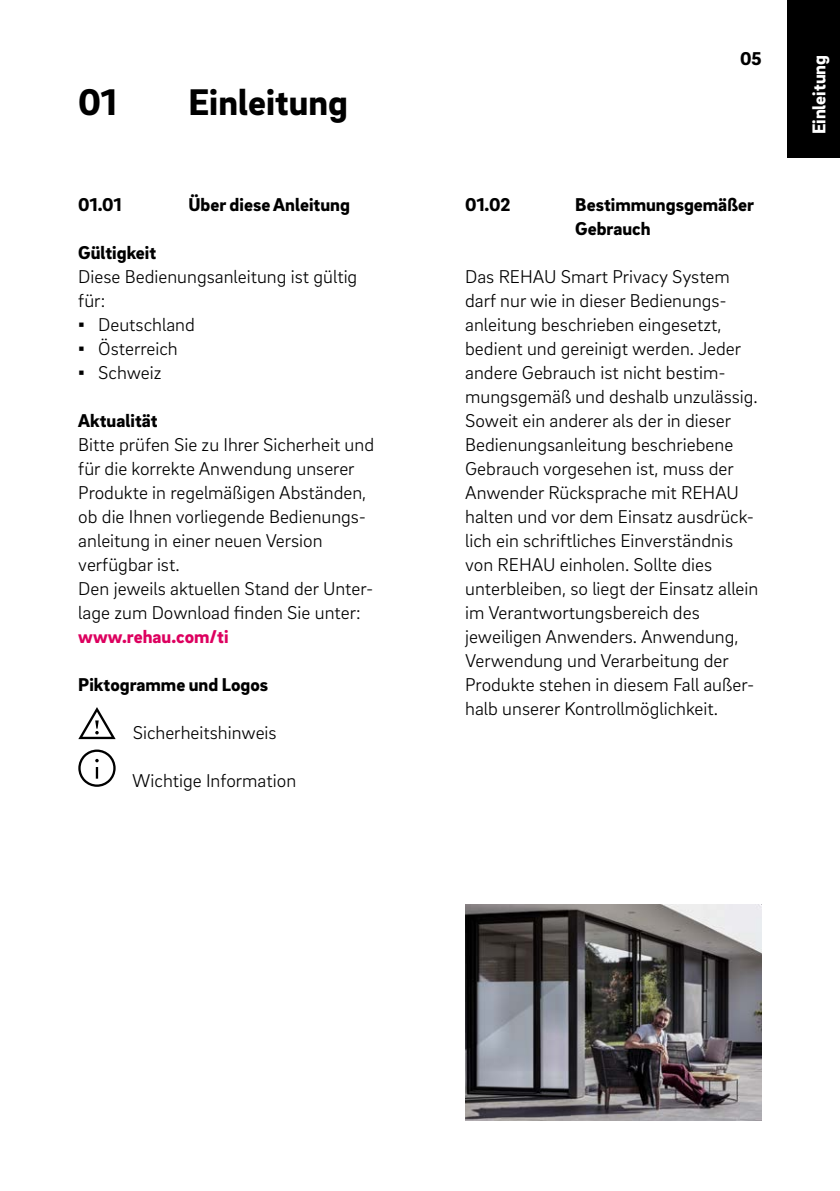
<style>
.page{position:relative;width:840px;height:1191px;background:#fff}
.page>*{position:absolute;margin:0;border:0;box-sizing:border-box;transform-origin:0 0}
.t1{font:900 38px "Brix Sans";color:#000}
._16__Body_text_-_9_5{font:300 19px/24px "Brix Sans";color:#000}
._16__Body_text_-_8_5{font:300 19px/24px "Brix Sans";color:#000}
._14__Body_subline{font:900 19px/24px "Brix Sans";color:#000}
.RT__Subline_-_9_5pt{font:900 19px "Brix Sans";color:#000}
.t2{font:900 19px "Brix Sans";color:#fff}
.s1{font-family:"Arial";font-weight:400}
.s2{font-weight:900;color:#dd005f}
</style>
<div class="page">
<svg style="left:78px;top:707px;width:38px;height:32px"></svg>
<svg style="left:78px;top:749px;width:38px;height:38px"></svg>
<img style="left:465px;top:905px;width:296px;height:216px">
<div style="left:787px;top:0;width:52px;height:158px;background:#000"></div>
<p class="t1" style="left:78px;top:77px;width:40px">01</p>
<p class="t1" style="left:188px;top:77px;width:161px">Einleitung</p>
<p class="_14__Body_subline" style="left:78px;top:192px;width:45px">01.01</p>
<p class="_14__Body_subline" style="left:188px;top:192px;width:163px">Über diese Anleitung</p>
<p class="RT__Subline_-_9_5pt" style="left:78px;top:240px;width:79px">Gültigkeit</p>
<p class="_16__Body_text_-_9_5" style="left:78px;top:264px;width:280px">Diese Bedienungsanleitung ist gültig für:</p>
<p class="_16__Body_text_-_8_5" style="left:78px;top:312px;width:118px"><span class="s1">▪</span> Deutschland</p>
<p class="_16__Body_text_-_8_5" style="left:78px;top:336px;width:101px"><span class="s1">▪</span> Österreich</p>
<p class="_16__Body_text_-_8_5" style="left:78px;top:360px;width:85px"><span class="s1">▪</span> Schweiz</p>
<p class="_14__Body_subline" style="left:78px;top:408px;width:81px">Aktualität</p>
<p class="_16__Body_text_-_9_5" style="left:78px;top:432px;width:297px">Bitte prüfen Sie zu Ihrer Sicherheit und für die korrekte Anwendung unserer<br>Produkte in regelmäßigen Abständen, ob die Ihnen vorliegende Bedienungs&shy;anleitung in einer neuen Version verfügbar ist.<br>Den jeweils aktuellen Stand der Unter&shy;lage zum Download finden Sie unter: <span class="s2">www.rehau.com/ti</span></p>
<p class="_14__Body_subline" style="left:78px;top:672px;width:191px">Piktogramme und Logos</p>
<p class="_16__Body_text_-_9_5" style="left:133px;top:720px;width:145px">Sicherheitshinweis</p>
<p class="_16__Body_text_-_9_5" style="left:132px;top:768px;width:165px">Wichtige Information</p>
<p class="_14__Body_subline" style="left:739px;top:46px;width:23px">05</p>
<p class="t2" style="left:806px;top:134px;width:81px;rotate:-90deg">Einleitung</p>
<p class="_14__Body_subline" style="left:465px;top:192px;width:47px">01.02</p>
<p class="_14__Body_subline" style="left:575px;top:192px;width:180px">Bestimmungsgemäßer<br>Gebrauch</p>
<p class="_16__Body_text_-_9_5" style="left:465px;top:264px;width:294px">Das REHAU Smart Privacy System darf nur wie in dieser Bedienungs&shy;anleitung beschrieben eingesetzt, bedient und gereinigt werden. Jeder andere Gebrauch ist nicht bestim&shy;mungsgemäß und deshalb unzulässig.</p>
<p class="_16__Body_text_-_8_5" style="left:465px;top:408px;width:294px">Soweit ein anderer als der in dieser Bedienungsanleitung beschriebene Gebrauch vorgesehen ist, muss der Anwender Rücksprache mit REHAU halten und vor dem Einsatz ausdrück&shy;lich ein schriftliches Einverständnis von REHAU einholen. Sollte dies unterbleiben, so liegt der Einsatz allein im Verantwortungsbereich des jeweiligen Anwenders. Anwendung, Verwendung und Verarbeitung der Produkte stehen in diesem Fall außer&shy;halb unserer Kontrollmöglichkeit.</p>
</div>
